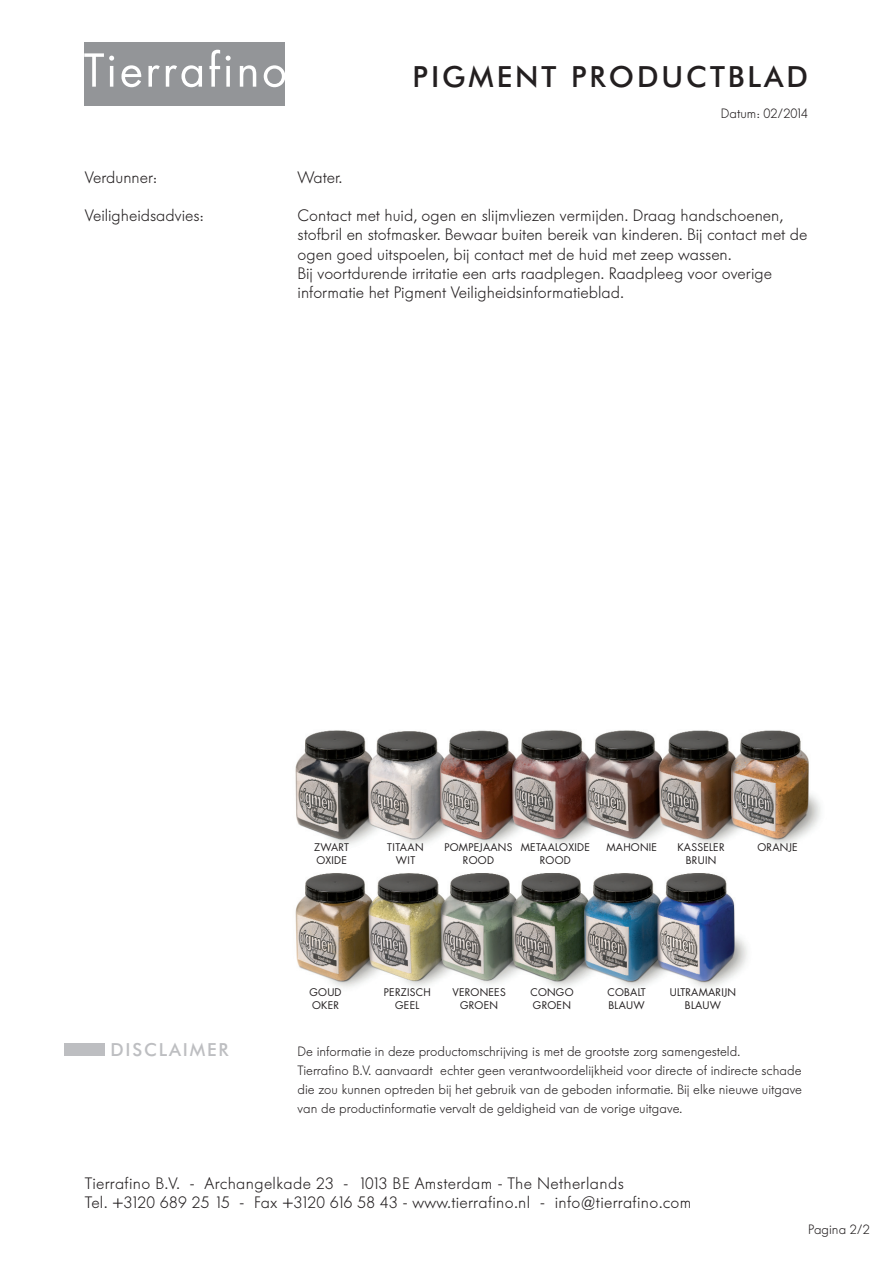
<style>
.page{position:relative;width:893px;height:1263px;background:#fff}
.page>*{position:absolute;margin:0;border:0;box-sizing:border-box;transform-origin:0 0}
.t1{font:500 29.25px "Futura BT";letter-spacing:.1em;color:#231f20}
.t2{font:500 18px "Futura BT";letter-spacing:.1em;color:#bdbec1}
.t3{font:300 16.5px/19.2px "Futura BQ";color:#231f20}
.t4{font:300 16.5px/19.2px "Futura BQ";letter-spacing:.02em;color:#231f20}
.t5{font:300 13.5px/19.2px "Futura BQ";color:#231f20}
.t6{font:10.35px/13.2px "Futura";letter-spacing:.025em;color:#231f20;text-align:center}
.t7{font:10.35px/13.2px "Futura";letter-spacing:.045em;color:#231f20;text-align:center}
</style>
<div class="page">
<div style="left:65px;top:1043px;width:40px;height:13px;background:#bdbec1"></div>
<div style="left:84px;top:43px;width:201px;height:63px;background:#939598"></div>
<svg style="left:84px;top:53px;width:30px;height:34px"></svg>
<svg style="left:121px;top:65px;width:21px;height:22px"></svg>
<svg style="left:148px;top:65px;width:12px;height:22px"></svg>
<svg style="left:166px;top:65px;width:36px;height:22px"></svg>
<svg style="left:209px;top:50px;width:11px;height:37px"></svg>
<svg style="left:226px;top:56px;width:5px;height:31px"></svg>
<svg style="left:240px;top:65px;width:16px;height:22px"></svg>
<svg style="left:264px;top:65px;width:21px;height:22px"></svg>
<img style="left:295px;top:730px;width:526px;height:258px">
<h1 class="t1" style="left:412px;top:65px;width:397px">PIGMENT PRODUCTBLAD</h1>
<p class="t5" style="left:720px;top:105px;width:89px">Datum: 02/2014</p>
<p class="t3" style="left:85px;top:169px;width:74px">Verdunner:</p>
<p class="t3" style="left:297px;top:169px;width:46px">Water.</p>
<p class="t3" style="left:85px;top:207px;width:120px">Veiligheidsadvies:</p>
<p class="t3" style="left:297px;top:207px;width:511px">Contact met huid, ogen en slijmvliezen vermijden. Draag handschoenen, stofbril en stofmasker. Bewaar buiten bereik van kinderen. Bij contact met de ogen goed uitspoelen, bij contact met de huid met zeep wassen.<br>Bij voortdurende irritatie een arts raadplegen. Raadpleeg voor overige informatie het Pigment Veiligheidsinformatieblad.</p>
<p class="t6" style="left:314px;top:842px;width:36px;text-align:left">ZWART<br>OXIDE</p>
<p class="t7" style="left:387px;top:842px;width:38px">TITAAN<br>WIT</p>
<p class="t6" style="left:444px;top:842px;width:70px">POMPEJAANS<br>ROOD</p>
<p class="t6" style="left:520px;top:842px;width:71px">METAALOXIDE</p>
<p class="t6" style="left:606px;top:842px;width:52px">MAHONIE</p>
<p class="t6" style="left:540px;top:855px;width:33px">ROOD</p>
<p class="t6" style="left:677px;top:842px;width:49px">KASSELER</p>
<p class="t6" style="left:757px;top:842px;width:42px">ORANJE</p>
<p class="t6" style="left:685px;top:855px;width:32px">BRUIN</p>
<p class="t6" style="left:309px;top:986px;width:34px;text-align:left">GOUD<br>OKER</p>
<p class="t6" style="left:384px;top:986px;width:48px">PERZISCH<br>GEEL</p>
<p class="t6" style="left:452px;top:986px;width:55px">VERONEES<br>GROEN</p>
<p class="t6" style="left:530px;top:986px;width:45px;text-align:left">CONGO<br>GROEN</p>
<p class="t6" style="left:607px;top:986px;width:40px;text-align:left">COBALT<br>BLAUW</p>
<p class="t6" style="left:669px;top:986px;width:68px">ULTRAMARIJN<br>BLAUW</p>
<p class="t2" style="left:110px;top:1042px;width:120px">DISCLAIMER</p>
<p class="t5" style="left:297px;top:1042px;width:506px">De informatie in deze productomschrijving is met de grootste zorg samengesteld.<br>Tierrafino B.V. aanvaardt echter geen verantwoordelijkheid voor directe of indirecte schade die zou kunnen optreden bij het gebruik van de geboden informatie. Bij elke nieuwe uitgave van de productinformatie vervalt de geldigheid van de vorige uitgave.</p>
<p class="t4" style="left:85px;top:1175px;width:608px">Tierrafino B.V. - Archangelkade 23 - 1013 BE Amsterdam - The Netherlands<br>Tel. +3120 689 25 15 - Fax +3120 616 58 43 - www.tierrafino.nl - info@tierrafino.com</p>
<p class="t5" style="left:808px;top:1221px;width:63px">Pagina 2/2</p>
</div>
